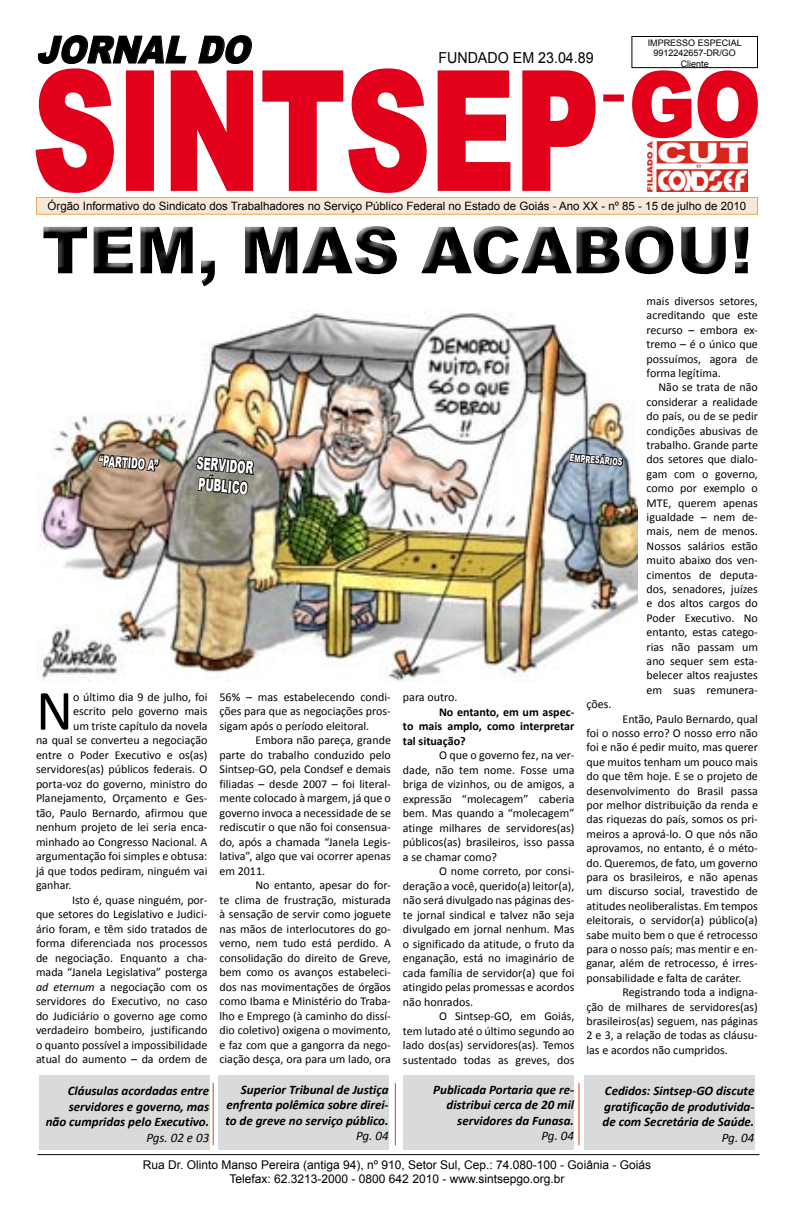
<style>
.page{position:relative;width:794px;height:1219px;background:#fff}
.page>*{position:absolute;margin:0;border:0;box-sizing:border-box;transform-origin:0 0}
.t1{font:900 165.5px "Arial";color:#e2001a;scale:.71 1}
.t2{font:57.4px "Calibri";color:#000}
.t3{font:italic 900 37.6px "Arial";color:#000;scale:.87 1}
.t4{font:900 17.3px/20.8px "Arial";color:#fff;scale:.57 1}
.t5{font:15.1px "Arial";color:#000;scale:.94 1}
.t6{font:900 15px "Arial";color:#fff;scale:.57 1}
.t7{font:italic 700 13px/15.6px "Calibri";color:#000;text-align:right}
.t8{font:italic 13px "Calibri";color:#000}
.t9{font:12px/14.4px "Calibri";color:#000;text-align:justify}
.t10{font:12px/14.4px "Arial";color:#000;text-align:center}
.t11{font:700 12px/14.5px "Calibri";color:#000;text-align:justify}
.t12{font:11.5px "Arial";color:#000}
.t13{font:900 10.2px "Arial";color:#fff;scale:.64 1}
.t14{font:9px/10.8px "Arial";color:#000;text-align:center}
.s1{font-style:italic}
</style>
<div class="page">
<svg style="left:262px;top:68px;width:165px;height:125px"></svg>
<svg style="left:437px;top:70px;width:74px;height:121px"></svg>
<svg style="left:522px;top:70px;width:74px;height:121px"></svg>
<div style="left:603px;top:94px;width:21px;height:7px;background:#da001a"></div>
<svg style="left:632px;top:70px;width:126px;height:69px"></svg>
<svg style="left:35px;top:35px;width:219px;height:158px"></svg>
<div style="left:36px;top:197px;width:722px;height:18px;background:#f9e8d7"></div>
<img style="left:648px;top:142px;width:99px;height:49px">
<hr style="left:37px;top:1154px;width:722px;height:1px;background:#000">
<div style="left:631px;top:36px;width:127px;height:32px;border:1px solid #000"></div>
<div style="left:29px;top:203px;width:765px;height:90px;background:#000;opacity:.75"></div>
<hr style="left:213px;top:1083px;width:1px;height:62px;background:#dd4115">
<hr style="left:395px;top:1083px;width:1px;height:62px;background:#dd4115">
<hr style="left:578px;top:1083px;width:1px;height:62px;background:#dd4115">
<div style="left:39px;top:1075px;width:170px;height:74px;background:#d9dadb"></div>
<div style="left:218px;top:1075px;width:170px;height:74px;background:#d9dadb"></div>
<div style="left:404px;top:1075px;width:170px;height:74px;background:#d9dadb"></div>
<div style="left:584px;top:1075px;width:170px;height:74px;background:#d9dadb"></div>
<img style="left:36px;top:312px;width:601px;height:370px">
<svg style="left:195px;top:455px;width:60px;height:41px;background:#4f4e48"></svg>
<svg style="left:97px;top:449px;width:63px;height:23px"></svg>
<svg style="left:568px;top:438px;width:56px;height:30px;background:#71787f"></svg>
<h3 class="t3" style="left:36px;top:22px;width:260px">JORNALDO</h3>
<p class="t5" style="left:438px;top:48px;width:167px">FUNDADO EM 23.04.89</p>
<p class="t14" style="left:647px;top:37px;width:96px">IMPRESSO ESPECIAL<br>9912242657-DR/GO<br>Cliente</p>
<h1 class="t1" style="left:33px;top:11px;width:1026px">SINTSEP <sup>GO</sup></h1>
<p class="t12" style="left:48px;top:198px;width:700px">Órgão Informativo do Sindicato dos Trabalhadores no Serviço Público Federal no Estado de Goiás - Ano XX - nº 85 - 15 de julho de 2010</p>
<p class="t9" style="left:646px;top:294px;width:113px">mais diversos setores, acreditando que este recurso – embora ex&shy;tremo – é o único que possuímos, agora de forma legítima.</p>
<p class="t9" style="left:646px;top:380px;width:113px;text-indent:12px">Não se trata de não considerar a realidade do país, ou de se pedir condições abusivas de trabalho. Grande parte dos setores que dialo&shy;gam com o governo, como por exemplo o MTE, querem apenas igualdade – nem de&shy;mais, nem de menos.<br>Nossos salários estão muito abaixo dos ven&shy;cimentos de deputa&shy;dos, senadores, juízes e dos altos cargos do Poder Executivo. No entanto, estas catego&shy;rias não passam um ano sequer sem esta&shy;belecer altos reajustes em suas remunera-</p>
<p class="t6" style="left:100px;top:449px;width:106px;rotate:5deg">“PARTIDO A”</p>
<p class="t13" style="left:570px;top:450px;width:84px;rotate:5deg">EMPRESÁRIOS</p>
<h3 class="t4" style="left:197px;top:452px;width:102px;rotate:5deg">SERVIDOR<br>PÚBLICO</h3>
<h2 class="t2" style="left:36px;top:674px;width:39px">N</h2>
<p class="t9" style="left:73px;top:690px;width:136px">o último dia 9 de julho, foi</p>
<p class="t9" style="left:219px;top:690px;width:173px">56% – mas estabelecendo condi&shy;ções para que as negociações pros&shy;sigam após o período eleitoral.</p>
<p class="t9" style="left:219px;top:733px;width:173px;text-indent:36px">Embora não pareça, grande parte do trabalho conduzido pelo Sintsep-GO, pela Condsef e demais filiadas – desde 2007 – foi literal&shy;mente colocado à margem, já que o governo invoca a necessidade de se rediscutir o que não foi consensua&shy;do, após a chamada “Janela Legis&shy;lativa”, algo que vai ocorrer apenas em 2011.</p>
<p class="t9" style="left:219px;top:878px;width:173px;text-indent:36px">No entanto, apesar do for&shy;te clima de frustração, misturada à sensação de servir como joguete nas mãos de interlocutores do go&shy;verno, nem tudo está perdido. A consolidação do direito de Greve, bem como os avanços estabeleci&shy;dos nas movimentações de órgãos como Ibama e Ministério do Traba&shy;lho e Emprego (à caminho do dissí&shy;dio coletivo) oxigena o movimento, e faz com que a gangorra da nego&shy;ciação desça, ora para um lado, ora</p>
<p class="t9" style="left:403px;top:690px;width:56px">para outro.</p>
<p class="t11" style="left:403px;top:704px;width:173px;text-indent:36px">No entanto, em um aspec&shy;to mais amplo, como interpretar tal situação?</p>
<p class="t9" style="left:403px;top:748px;width:173px;text-indent:36px">O que o governo fez, na ver&shy;dade, não tem nome. Fosse uma briga de vizinhos, ou de amigos, a expressão “molecagem” caberia bem. Mas quando a “molecagem” atinge milhares de servidores(as) públicos(as) brasileiros, isso passa a se chamar como?</p>
<p class="t9" style="left:403px;top:864px;width:173px;text-indent:36px">O nome correto, por consi&shy;deração a você, querido(a) leitor(a), não será divulgado nas páginas des&shy;te jornal sindical e talvez não seja divulgado em jornal nenhum. Mas o significado da atitude, o fruto da enganação, está no imaginário de cada família de servidor(a) que foi atingido pelas promessas e acordos não honrados.</p>
<p class="t9" style="left:403px;top:1009px;width:173px;text-indent:36px">O Sintsep-GO, em Goiás, tem lutado até o último segundo ao lado dos(as) servidores(as). Temos sustentado todas as greves, dos</p>
<p class="t9" style="left:586px;top:697px;width:26px">ções.</p>
<p class="t9" style="left:586px;top:711px;width:173px;text-indent:36px">Então, Paulo Bernardo, qual foi o nosso erro? O nosso erro não foi e não é pedir muito, mas querer que muitos tenham um pouco mais do que têm hoje. E se o projeto de desenvolvimento do Brasil passa por melhor distribuição da renda e das riquezas do país, somos os pri&shy;meiros a aprová-lo. O que nós não aprovamos, no entanto, é o méto&shy;do. Queremos, de fato, um governo para os brasileiros, e não apenas um discurso social, travestido de atitudes neoliberalistas. Em tempos eleitorais, o servidor(a) público(a) sabe muito bem o que é retrocesso para o nosso país; mas mentir e en&shy;ganar, além de retrocesso, é irres&shy;ponsabilidade e falta de caráter.</p>
<p class="t9" style="left:586px;top:985px;width:173px;text-indent:36px">Registrando toda a indigna&shy;ção de milhares de servidores(as) brasileiros(as) seguem, nas páginas 2 e 3, a relação de todas as cláusu&shy;las e acordos não cumpridos.</p>
<p class="t9" style="left:73px;top:704px;width:136px">escrito pelo governo mais</p>
<p class="t9" style="left:73px;top:719px;width:136px">um triste capítulo da novela</p>
<p class="t9" style="left:36px;top:733px;width:173px">na qual se converteu a negociação</p>
<p class="t9" style="left:36px;top:748px;width:173px">entre o Poder Executivo e os(as)</p>
<p class="t9" style="left:36px;top:762px;width:173px">servidores(as) públicos federais. O</p>
<p class="t9" style="left:36px;top:777px;width:173px">porta-voz do governo, ministro do</p>
<p class="t9" style="left:36px;top:791px;width:173px">Planejamento, Orçamento e Ges-</p>
<p class="t9" style="left:36px;top:806px;width:173px">tão, Paulo Bernardo, afirmou que</p>
<p class="t9" style="left:36px;top:820px;width:173px">nenhum projeto de lei seria enca-</p>
<p class="t9" style="left:36px;top:835px;width:173px">minhado ao Congresso Nacional. A</p>
<p class="t9" style="left:36px;top:849px;width:173px">argumentação foi simples e obtusa:</p>
<p class="t9" style="left:36px;top:864px;width:173px">já que todos pediram, ninguém vai</p>
<p class="t9" style="left:36px;top:878px;width:37px">ganhar.</p>
<p class="t9" style="left:72px;top:893px;width:137px">Isto é, quase ninguém, por-</p>
<p class="t9" style="left:36px;top:907px;width:173px">que setores do Legislativo e Judici-</p>
<p class="t9" style="left:36px;top:922px;width:173px">ário foram, e têm sido tratados de</p>
<p class="t9" style="left:36px;top:936px;width:173px">forma diferenciada nos processos</p>
<p class="t9" style="left:36px;top:951px;width:173px">de negociação. Enquanto a cha-</p>
<p class="t9" style="left:36px;top:965px;width:173px">mada “Janela Legislativa” posterga</p>
<p class="t9" style="left:36px;top:980px;width:173px"><span class="s1">ad eternum</span> a negociação com os</p>
<p class="t9" style="left:36px;top:994px;width:173px">servidores do Executivo, no caso</p>
<p class="t9" style="left:36px;top:1009px;width:173px">do Judiciário o governo age como</p>
<p class="t9" style="left:36px;top:1023px;width:173px">verdadeiro bombeiro, justificando</p>
<p class="t9" style="left:36px;top:1037px;width:173px">o quanto possível a impossibilidade</p>
<p class="t9" style="left:36px;top:1052px;width:173px">atual do aumento – da ordem de</p>
<p class="t7" style="left:46px;top:1083px;width:165px">Cláusulas acordadas entre servidores e governo, mas não cumpridas pelo Executivo.</p>
<p class="t8" style="left:146px;top:1128px;width:64px">Pgs. 02 e 03</p>
<p class="t7" style="left:225px;top:1081px;width:165px;text-align:justify;text-indent:15px">Superior Tribunal de Justiça enfrenta polêmica sobre direi&shy;to de greve no serviço público.</p>
<p class="t8" style="left:356px;top:1127px;width:34px">Pg. 04</p>
<p class="t7" style="left:433px;top:1081px;width:142px">Publicada Portaria que re&shy;distribui cerca de 20 mil servidores da Funasa.</p>
<p class="t8" style="left:541px;top:1127px;width:34px">Pg. 04</p>
<p class="t7" style="left:602px;top:1083px;width:153px;text-align:justify">Cedidos: Sintsep-GO discute gratificação de produtivida&shy;de com Secretária de Saúde.</p>
<p class="t8" style="left:722px;top:1128px;width:34px">Pg. 04</p>
<p class="t10" style="left:143px;top:1157px;width:509px">Rua Dr. Olinto Manso Pereira (antiga 94), nº 910, Setor Sul, Cep.: 74.080-100 - Goiânia - Goiás<br>Telefax: 62.3213-2000 - 0800 642 2010 - www.sintsepgo.org.br</p>
</div>
